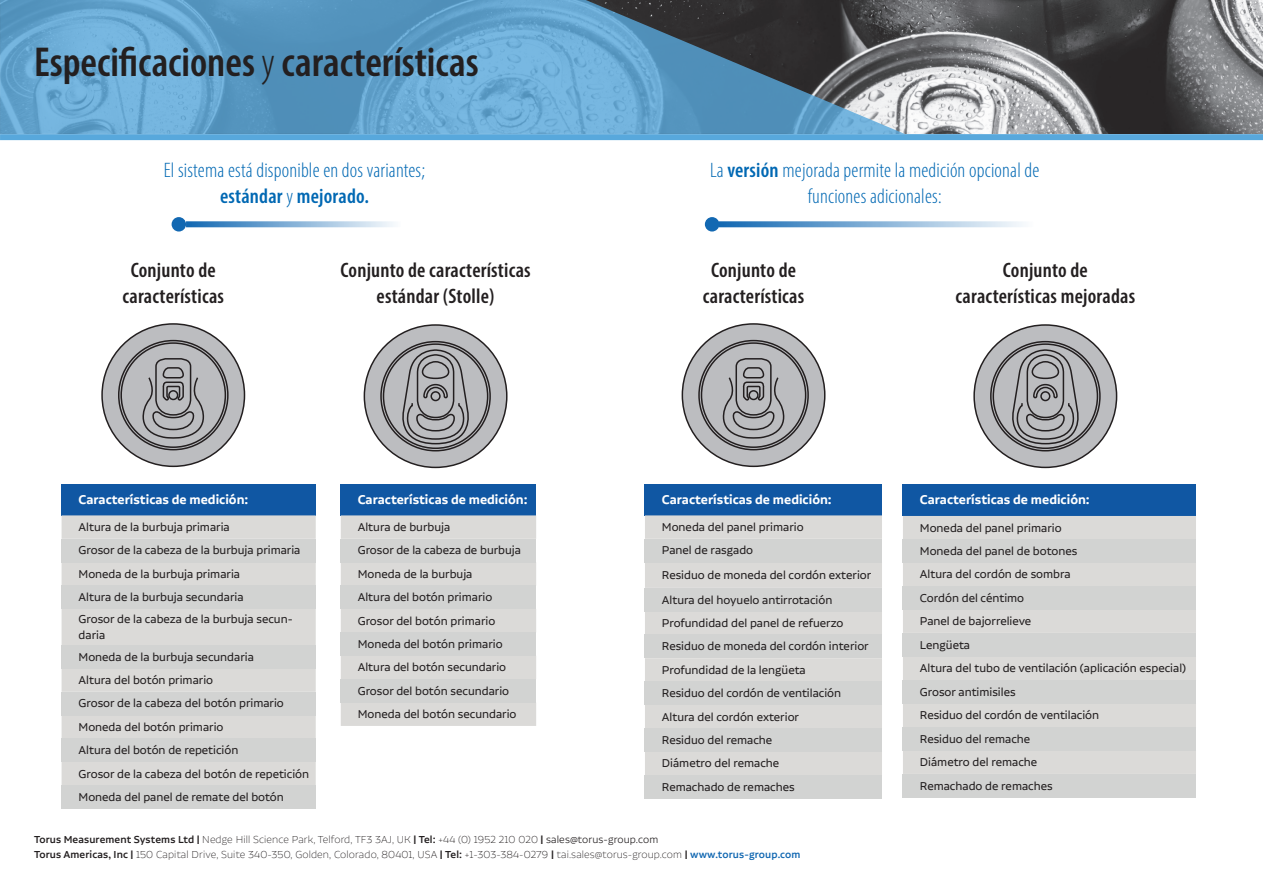
<style>
.page{position:relative;width:1263px;height:893px;background:#fff}
.page>*{position:absolute;margin:0;border:0;box-sizing:border-box;transform-origin:0 0}
.t1{font:600 condensed 42px "Myriad Pro";color:#231f20}
.t2{font:600 condensed 21px/25.5px "Myriad Pro";letter-spacing:.01em;color:#231f20;text-align:center}
.t3{font:300 condensed 21px/25.5px "Myriad Pro";letter-spacing:.01em;color:#0168b3;text-align:center}
.t4{font:600 15px "Alvar Pro";color:#fff}
.t5{font:13.5px/16.2px "Alvar Pro";color:#231f20}
.t6{font:200 12px "Alvar Pro";letter-spacing:.01em;color:#231f20}
.s1{font-weight:300}
.s2{font-weight:600}
.s3{font-weight:500}
.s4{font-weight:500;color:#1268b2}
</style>
<div class="page">
<svg style="left:101px;top:323px;width:145px;height:145px"></svg>
<svg style="left:363px;top:324px;width:145px;height:145px"></svg>
<svg style="left:681px;top:323px;width:145px;height:145px"></svg>
<svg style="left:973px;top:324px;width:145px;height:145px"></svg>
<svg style="left:186px;top:221px;width:208px;height:6px"></svg>
<svg style="left:718px;top:221px;width:305px;height:6px;background:#89b3d8"></svg>
<div style="left:172px;top:217px;width:14px;height:15px;background:#1268b2;border-radius:50%"></div>
<div style="left:705px;top:217px;width:14px;height:15px;background:#1268b2;border-radius:50%"></div>
<img style="left:905px;top:0;width:358px;height:134px">
<svg style="left:0;top:0;width:905px;height:134px;background:#5e92b5"></svg>
<div style="left:0;top:134px;width:1263px;height:6px;background:#58a8dc"></div>
<div style="left:62px;top:484px;width:254px;height:31px;background:#1057a3"></div>
<div style="left:62px;top:515px;width:254px;height:270px;background:#dbdad8"></div>
<div style="left:62px;top:539px;width:254px;height:23px;background:#d2d3d2"></div>
<div style="left:62px;top:586px;width:254px;height:23px;background:#d2d3d2"></div>
<div style="left:62px;top:645px;width:254px;height:23px;background:#d2d3d2"></div>
<div style="left:62px;top:692px;width:254px;height:23px;background:#d2d3d2"></div>
<div style="left:62px;top:739px;width:254px;height:23px;background:#d2d3d2"></div>
<div style="left:62px;top:785px;width:254px;height:24px;background:#d2d3d2"></div>
<div style="left:341px;top:484px;width:195px;height:31px;background:#1057a3"></div>
<div style="left:341px;top:515px;width:195px;height:211px;background:#dbdad8"></div>
<div style="left:341px;top:539px;width:195px;height:23px;background:#d2d3d2"></div>
<div style="left:341px;top:586px;width:195px;height:23px;background:#d2d3d2"></div>
<div style="left:341px;top:632px;width:195px;height:24px;background:#d2d3d2"></div>
<div style="left:341px;top:679px;width:195px;height:23px;background:#d2d3d2"></div>
<div style="left:645px;top:484px;width:237px;height:31px;background:#1057a3"></div>
<div style="left:645px;top:515px;width:237px;height:260px;background:#dbdad8"></div>
<div style="left:645px;top:539px;width:237px;height:23px;background:#d2d3d2"></div>
<div style="left:645px;top:588px;width:237px;height:23px;background:#d2d3d2"></div>
<div style="left:645px;top:635px;width:237px;height:23px;background:#d2d3d2"></div>
<div style="left:645px;top:682px;width:237px;height:23px;background:#d2d3d2"></div>
<div style="left:645px;top:728px;width:237px;height:24px;background:#d2d3d2"></div>
<div style="left:645px;top:775px;width:237px;height:23px;background:#d2d3d2"></div>
<div style="left:903px;top:484px;width:293px;height:32px;background:#1057a3"></div>
<div style="left:903px;top:516px;width:293px;height:258px;background:#dbdad8"></div>
<div style="left:903px;top:539px;width:293px;height:24px;background:#d2d3d2"></div>
<div style="left:903px;top:586px;width:293px;height:23px;background:#d2d3d2"></div>
<div style="left:903px;top:633px;width:293px;height:23px;background:#d2d3d2"></div>
<div style="left:903px;top:680px;width:293px;height:24px;background:#d2d3d2"></div>
<div style="left:903px;top:727px;width:293px;height:23px;background:#d2d3d2"></div>
<div style="left:903px;top:774px;width:293px;height:23px;background:#d2d3d2"></div>
<p class="t1" style="left:34px;top:36px;width:446px">Especificaciones <span class="s1">y</span> características</p>
<p class="t3" style="left:164px;top:158px;width:263px">El sistema está disponible en dos variantes; <span class="s2">estándar</span> y <span class="s2">mejorado.</span></p>
<p class="t3" style="left:710px;top:158px;width:331px">La <span class="s2">versión</span> mejorada permite la medición opcional de funciones adicionales:</p>
<p class="t2" style="left:123px;top:257px;width:103px">Conjunto de características</p>
<p class="t2" style="left:340px;top:257px;width:192px">Conjunto de características estándar (Stolle)</p>
<p class="t2" style="left:703px;top:257px;width:103px">Conjunto de características</p>
<p class="t2" style="left:955px;top:257px;width:181px">Conjunto de características mejoradas</p>
<p class="t4" style="left:79px;top:491px;width:171px">Características de medición:</p>
<p class="t5" style="left:79px;top:519px;width:153px">Altura de la burbuja primaria</p>
<p class="t5" style="left:79px;top:542px;width:223px">Grosor de la cabeza de la burbuja primaria</p>
<p class="t5" style="left:79px;top:566px;width:163px">Moneda de la burbuja primaria</p>
<p class="t5" style="left:79px;top:589px;width:167px">Altura de la burbuja secundaria</p>
<p class="t5" style="left:79px;top:611px;width:216px">Grosor de la cabeza de la burbuja secun&shy;daria</p>
<p class="t5" style="left:79px;top:648px;width:177px">Moneda de la burbuja secundaria</p>
<p class="t5" style="left:79px;top:672px;width:136px">Altura del botón primario</p>
<p class="t5" style="left:79px;top:695px;width:207px">Grosor de la cabeza del botón primario</p>
<p class="t5" style="left:79px;top:719px;width:146px">Moneda del botón primario</p>
<p class="t5" style="left:79px;top:742px;width:161px">Altura del botón de repetición</p>
<p class="t5" style="left:79px;top:765px;width:232px">Grosor de la cabeza del botón de repetición</p>
<p class="t5" style="left:79px;top:789px;width:207px">Moneda del panel de remate del botón</p>
<p class="t4" style="left:358px;top:491px;width:171px">Características de medición:</p>
<p class="t5" style="left:358px;top:519px;width:94px">Altura de burbuja</p>
<p class="t5" style="left:358px;top:542px;width:165px">Grosor de la cabeza de burbuja</p>
<p class="t5" style="left:358px;top:566px;width:116px">Moneda de la burbuja</p>
<p class="t5" style="left:358px;top:589px;width:136px">Altura del botón primario</p>
<p class="t5" style="left:358px;top:612px;width:139px">Grosor del botón primario</p>
<p class="t5" style="left:358px;top:636px;width:146px">Moneda del botón primario</p>
<p class="t5" style="left:358px;top:659px;width:150px">Altura del botón secundario</p>
<p class="t5" style="left:358px;top:682px;width:153px">Grosor del botón secundario</p>
<p class="t5" style="left:358px;top:706px;width:160px">Moneda del botón secundario</p>
<p class="t4" style="left:662px;top:491px;width:171px">Características de medición:</p>
<p class="t5" style="left:662px;top:519px;width:143px">Moneda del panel primario</p>
<p class="t5" style="left:662px;top:542px;width:93px">Panel de rasgado</p>
<p class="t5" style="left:662px;top:567px;width:211px">Residuo de moneda del cordón exterior</p>
<p class="t5" style="left:662px;top:591px;width:172px">Altura del hoyuelo antirrotación</p>
<p class="t5" style="left:662px;top:615px;width:183px">Profundidad del panel de refuerzo</p>
<p class="t5" style="left:662px;top:638px;width:208px">Residuo de moneda del cordón interior</p>
<p class="t5" style="left:662px;top:661px;width:145px">Profundidad de la lengüeta</p>
<p class="t5" style="left:662px;top:685px;width:181px">Residuo del cordón de ventilación</p>
<p class="t5" style="left:662px;top:708px;width:139px">Altura del cordón exterior</p>
<p class="t5" style="left:662px;top:732px;width:112px">Residuo del remache</p>
<p class="t5" style="left:662px;top:755px;width:119px">Diámetro del remache</p>
<p class="t5" style="left:662px;top:778px;width:134px">Remachado de remaches</p>
<p class="t6" style="left:34px;top:834px;width:626px"><span class="s3">Torus Measurement Systems Ltd |</span> Nedge Hill Science Park, Telford, TF3 3AJ, UK <span class="s3">| Tel:</span> +44 (0) 1952 210 020 <span class="s3">|</span> <span class="s1">sales@torus-group.com</span></p>
<p class="t6" style="left:34px;top:849px;width:768px"><span class="s3">Torus Americas, Inc |</span> 150 Capital Drive, Suite 340-350, Golden, Colorado, 80401, USA <span class="s3">| Tel:</span> +1-303-384-0279 <span class="s3">|</span> tai.sales@torus-group.com <span class="s3">|</span> <span class="s4">www.torus-group.com</span></p>
<p class="t4" style="left:920px;top:492px;width:171px">Características de medición:</p>
<p class="t5" style="left:920px;top:519px;width:143px">Moneda del panel primario</p>
<p class="t5" style="left:920px;top:543px;width:159px">Moneda del panel de botones</p>
<p class="t5" style="left:920px;top:566px;width:152px">Altura del cordón de sombra</p>
<p class="t5" style="left:920px;top:589px;width:106px">Cordón del céntimo</p>
<p class="t5" style="left:920px;top:613px;width:113px">Panel de bajorrelieve</p>
<p class="t5" style="left:920px;top:636px;width:52px">Lengüeta</p>
<p class="t5" style="left:920px;top:660px;width:268px">Altura del tubo de ventilación (aplicación especial)</p>
<p class="t5" style="left:920px;top:684px;width:97px">Grosor antimisiles</p>
<p class="t5" style="left:920px;top:707px;width:181px">Residuo del cordón de ventilación</p>
<p class="t5" style="left:920px;top:730px;width:112px">Residuo del remache</p>
<p class="t5" style="left:920px;top:754px;width:119px">Diámetro del remache</p>
<p class="t5" style="left:920px;top:777px;width:134px">Remachado de remaches</p>
</div>
